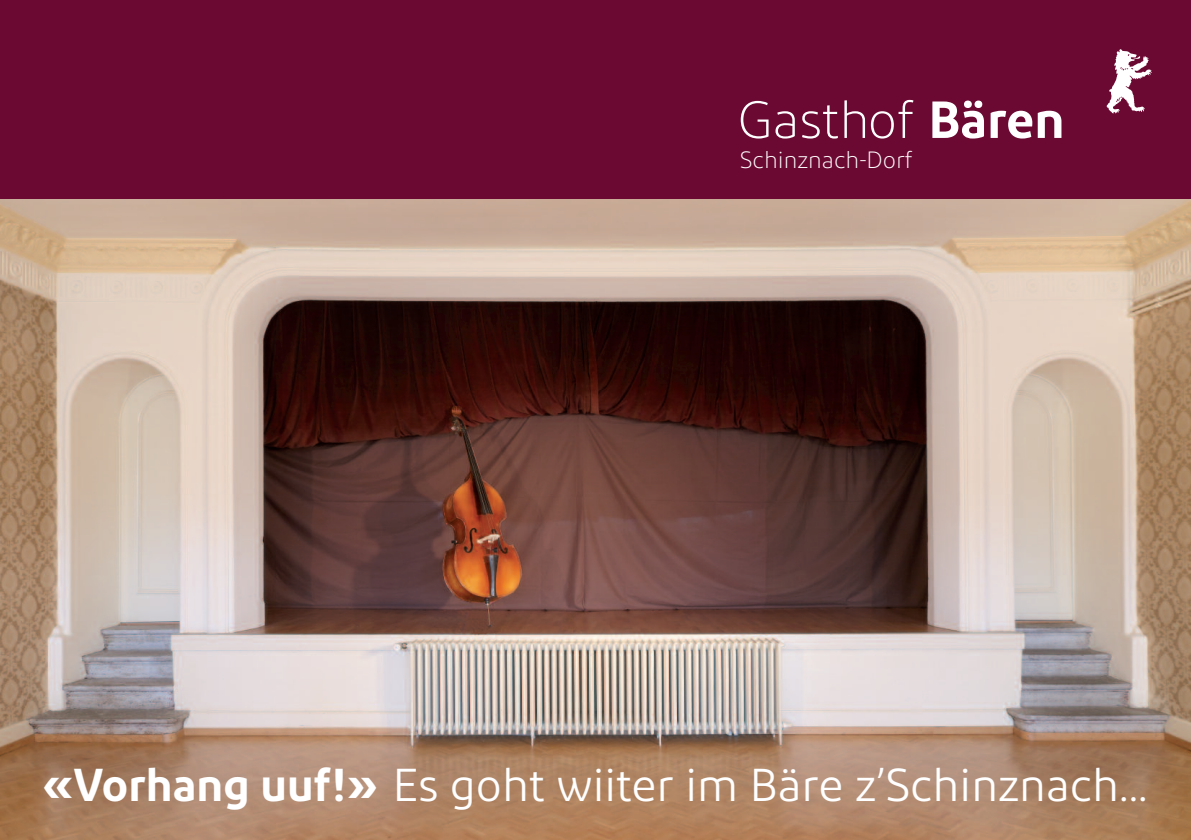
<style>
.page{position:relative;width:1191px;height:840px;background:#fff}
.page>*{position:absolute;margin:0;border:0;box-sizing:border-box;transform-origin:0 0}
.t1{font:300 52px "Diodrum";color:#fff}
.t2{font:46px "Diodrum";color:#fff}
.t3{font:300 23.6px "Diodrum";color:#fff}
.s1{font-weight:600}
</style>
<div class="page">
<img style="left:0;top:198px;width:1191px;height:641px">
<div style="left:0;top:0;width:1191px;height:198px;background:#6c0932"></div>
<svg style="left:1106px;top:49px;width:45px;height:64px"></svg>
<p class="t1" style="left:737px;top:100px;width:329px">Gasthof <span class="s1">Bären</span></p>
<p class="t3" style="left:740px;top:151px;width:174px">Schinznach-Dorf</p>
<p class="t2" style="left:43px;top:767px;width:1106px"><span class="s1">«Vorhang uuf!»</span> Es goht wiiter im Bäre z’Schinznach...</p>
</div>
